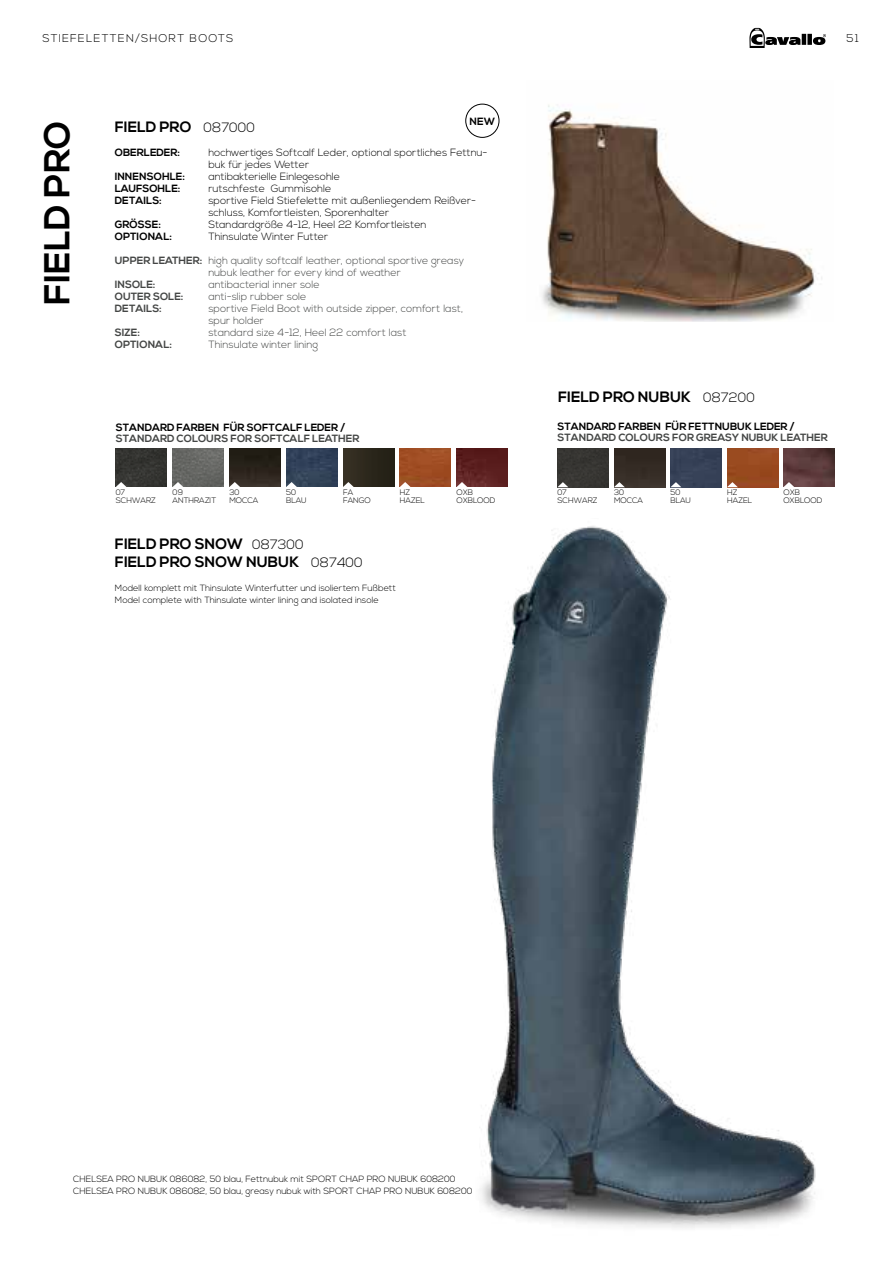
<style>
.page{position:relative;width:893px;height:1263px;background:#fff}
.page>*{position:absolute;margin:0;border:0;box-sizing:border-box;transform-origin:0 0}
.t1{font:700 36px "Nexa";color:#000}
.t2{font:700 15px/18px "Nexa";color:#000}
.t3{font:300 11.25px "Nexa";letter-spacing:.1em;color:#000}
.t4{font:300 10.5px/12px "Nexa";color:#000}
.t5{font:300 10.5px/12px "Nexa";color:#444645}
.t6{font:700 10.5px "Nexa";color:#000}
.t7{font:700 10.5px "Nexa";color:#444645}
.t8{font:300 9px/12px "Nexa";color:#000}
.t9{font:300 7.95px/7.8px "Nexa";letter-spacing:-.005em;color:#000}
.s1{font-weight:300;font-size:13.5px}
.s2{font-weight:700}
</style>
<div class="page">
<svg style="left:749px;top:28px;width:77px;height:20px"></svg>
<div style="left:558px;top:449px;width:51px;height:38px;background:#363532"></div>
<svg style="left:557px;top:482px;width:11px;height:5px"></svg>
<div style="left:671px;top:449px;width:51px;height:38px;background:#364157"></div>
<svg style="left:670px;top:482px;width:11px;height:5px"></svg>
<img style="left:614px;top:449px;width:51px;height:38px">
<svg style="left:614px;top:482px;width:11px;height:5px"></svg>
<div style="left:727px;top:449px;width:51px;height:38px;background:#994a20"></div>
<svg style="left:727px;top:482px;width:11px;height:5px"></svg>
<img style="left:784px;top:449px;width:51px;height:38px">
<svg style="left:783px;top:482px;width:11px;height:5px"></svg>
<div style="left:465px;top:104px;width:34px;height:34px;border:1px solid #000;border-radius:50%"></div>
<div style="left:116px;top:449px;width:51px;height:38px;background:#343431"></div>
<svg style="left:116px;top:482px;width:11px;height:5px"></svg>
<img style="left:286px;top:449px;width:51px;height:38px">
<svg style="left:286px;top:482px;width:11px;height:5px"></svg>
<img style="left:229px;top:449px;width:51px;height:38px">
<svg style="left:229px;top:482px;width:11px;height:5px"></svg>
<img style="left:173px;top:449px;width:51px;height:38px">
<svg style="left:172px;top:482px;width:11px;height:5px"></svg>
<img style="left:343px;top:449px;width:51px;height:38px">
<svg style="left:343px;top:482px;width:11px;height:5px"></svg>
<div style="left:400px;top:449px;width:51px;height:38px;background:#9f4d24"></div>
<svg style="left:400px;top:482px;width:11px;height:5px"></svg>
<img style="left:457px;top:449px;width:51px;height:38px">
<svg style="left:456px;top:482px;width:11px;height:5px"></svg>
<img style="left:480px;top:526px;width:336px;height:702px">
<img style="left:542px;top:105px;width:280px;height:217px">
<p class="t3" style="left:43px;top:32px;width:192px">STIEFELETTEN/SHORT BOOTS</p>
<p class="t3" style="left:846px;top:32px;width:14px">51</p>
<h1 class="t1" style="left:36px;top:305px;width:185px;rotate:-90deg">FIELD PRO</h1>
<p class="t6" style="left:470px;top:115px;width:27px">NEW</p>
<h2 class="t2" style="left:115px;top:118px;width:142px">FIELD PRO <span class="s1">087000</span></h2>
<p class="t6" style="left:115px;top:146px;width:67px">OBERLEDER:</p>
<p class="t4" style="left:208px;top:147px;width:281px">hochwertiges Softcalf Leder, optional sportliches Fettnu&shy;buk für jedes Wetter</p>
<p class="t6" style="left:115px;top:170px;width:72px">INNENSOHLE:</p>
<p class="t4" style="left:208px;top:171px;width:133px">antibakterielle Einlegesohle</p>
<p class="t6" style="left:115px;top:182px;width:67px">LAUFSOHLE:</p>
<p class="t4" style="left:208px;top:183px;width:124px">rutschfeste Gummisohle</p>
<p class="t6" style="left:115px;top:194px;width:48px">DETAILS:</p>
<p class="t4" style="left:208px;top:195px;width:269px">sportive Field Stiefelette mit außenliegendem Reißver&shy;schluss, Komfortleisten, Sporenhalter</p>
<p class="t6" style="left:115px;top:218px;width:48px">GRÖSSE:</p>
<p class="t4" style="left:208px;top:219px;width:220px">Standardgröße 4-12, Heel 22 Komfortleisten</p>
<p class="t6" style="left:115px;top:230px;width:59px">OPTIONAL:</p>
<p class="t4" style="left:208px;top:231px;width:121px">Thinsulate Winter Futter</p>
<p class="t5" style="left:208px;top:255px;width:257px;text-indent:-94px"><span class="s2">UPPER LEATHER:</span> high quality softcalf leather, optional sportive greasy nubuk leather for every kind of weather</p>
<p class="t7" style="left:115px;top:278px;width:42px">INSOLE:</p>
<p class="t5" style="left:208px;top:279px;width:113px">antibacterial inner sole</p>
<p class="t7" style="left:115px;top:290px;width:70px">OUTER SOLE:</p>
<p class="t5" style="left:208px;top:291px;width:100px">anti-slip rubber sole</p>
<p class="t7" style="left:115px;top:302px;width:48px">DETAILS:</p>
<p class="t5" style="left:208px;top:303px;width:256px">sportive Field Boot with outside zipper, comfort last, spur holder</p>
<p class="t7" style="left:115px;top:326px;width:27px">SIZE:</p>
<p class="t5" style="left:208px;top:327px;width:200px">standard size 4-12, Heel 22 comfort last</p>
<p class="t7" style="left:115px;top:338px;width:59px">OPTIONAL:</p>
<p class="t5" style="left:208px;top:339px;width:111px">Thinsulate winter lining</p>
<p class="t6" style="left:116px;top:421px;width:231px">STANDARD FARBEN FÜR SOFTCALF LEDER /</p>
<p class="t7" style="left:116px;top:432px;width:245px">STANDARD COLOURS FOR SOFTCALF LEATHER</p>
<p class="t9" style="left:116px;top:489px;width:42px">07<br>SCHWARZ</p>
<p class="t9" style="left:286px;top:489px;width:22px">50<br>BLAU</p>
<p class="t9" style="left:173px;top:489px;width:45px">09<br>ANTHRAZIT</p>
<p class="t9" style="left:343px;top:489px;width:29px">FA<br>FANGO</p>
<p class="t9" style="left:400px;top:489px;width:27px">HZ<br>HAZEL</p>
<p class="t9" style="left:457px;top:489px;width:40px">OXB<br>OXBLOOD</p>
<p class="t9" style="left:229px;top:489px;width:30px">30<br>MOCCA</p>
<h2 class="t2" style="left:115px;top:535px;width:249px">FIELD PRO SNOW <span class="s1">087300<br></span>FIELD PRO SNOW NUBUK <span class="s1">087400</span></h2>
<p class="t8" style="left:115px;top:582px;width:282px">Modell komplett mit Thinsulate Winterfutter und isoliertem Fußbett<br>Model complete with Thinsulate winter lining and isolated insole</p>
<h2 class="t2" style="left:558px;top:388px;width:198px">FIELD PRO NUBUK <span class="s1">087200</span></h2>
<p class="t6" style="left:558px;top:420px;width:239px">STANDARD FARBEN FÜR FETTNUBUK LEDER /</p>
<p class="t7" style="left:558px;top:431px;width:272px">STANDARD COLOURS FOR GREASY NUBUK LEATHER</p>
<p class="t9" style="left:558px;top:489px;width:42px">07<br>SCHWARZ</p>
<p class="t9" style="left:671px;top:489px;width:22px">50<br>BLAU</p>
<p class="t9" style="left:614px;top:489px;width:30px">30<br>MOCCA</p>
<p class="t9" style="left:727px;top:489px;width:27px">HZ<br>HAZEL</p>
<p class="t9" style="left:784px;top:489px;width:40px">OXB<br>OXBLOOD</p>
<p class="t8" style="left:73px;top:1173px;width:401px">CHELSEA PRO NUBUK 086082, 50 blau, Fettnubuk mit SPORT CHAP PRO NUBUK 608200<br>CHELSEA PRO NUBUK 086082, 50 blau, greasy nubuk with SPORT CHAP PRO NUBUK 608200</p>
</div>
